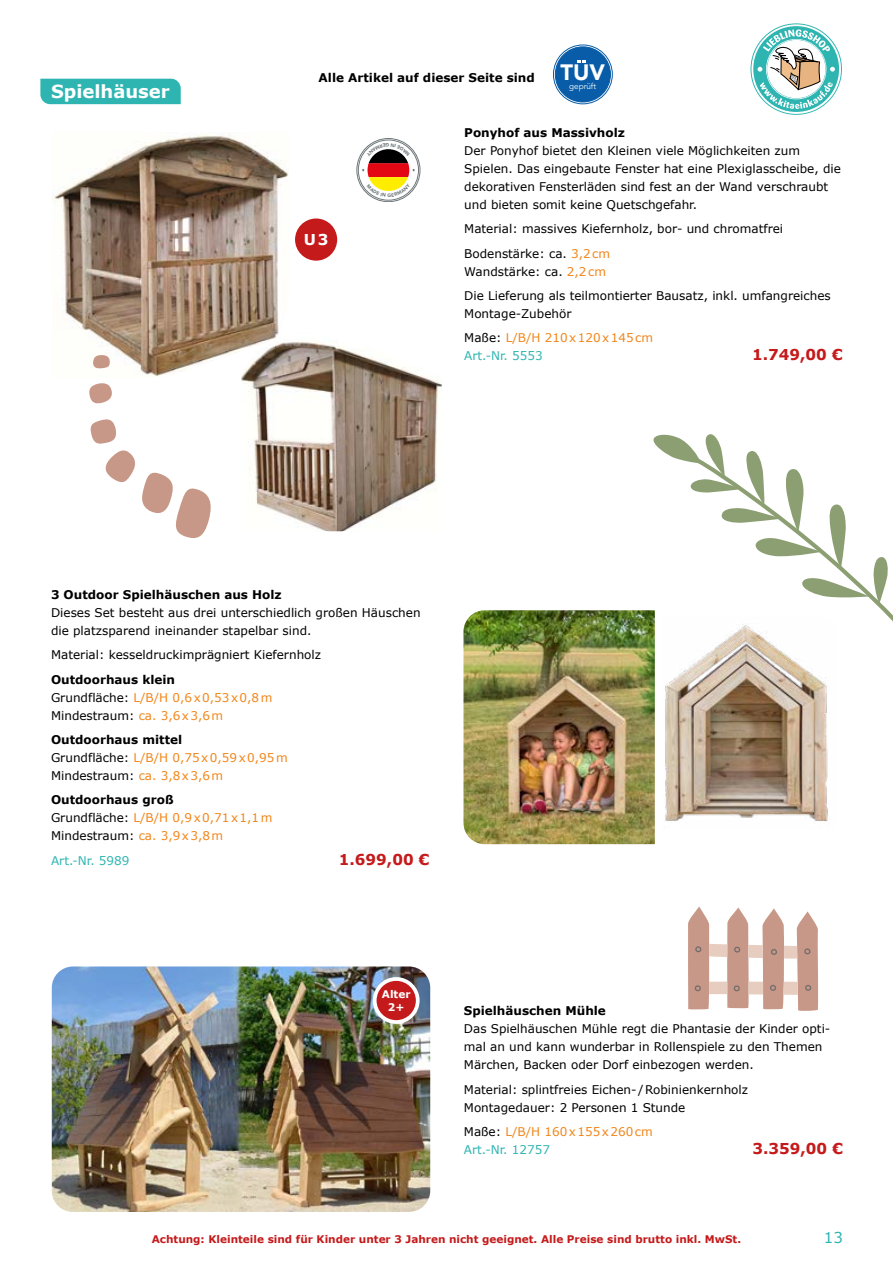
<style>
.page{position:relative;width:893px;height:1263px;background:#fff}
.page>*{position:absolute;margin:0;border:0;box-sizing:border-box;transform-origin:0 0}
.t1{font:900 22.05px "Avenir";color:#fff}
.t2{font:700 18px "Verdana";color:#fff}
.t3{font:700 15px "Verdana";color:#c51a1b}
.t4{font:700 15px "Verdana";color:#fff}
.t5{font:15px "Verdana";color:#2eb5b1}
.t6{font:12px/18px "Verdana";color:#000}
.t7{font:12px/18px "Verdana";color:#f1861a}
.t8{font:700 12px "Verdana";color:#000}
.t9{font:12px "Verdana";color:#2eb5b1}
.t10{font:700 10.5px "Verdana";color:#c51a1b}
.t11{font:700 10.5px/12.6px "Verdana";color:#fff;text-align:center}
.t12{font:8.1px "Avenir";color:#fff}
.s1{color:#f1861a}
.s2{font-weight:700;color:#000}
.s3{color:#000}
.s4{color:#2eb5b1}
</style>
<div class="page">
<svg style="left:653px;top:434px;width:240px;height:188px"></svg>
<div style="left:748px;top:945px;width:15px;height:13px;background:#e7cdc0"></div>
<div style="left:784px;top:946px;width:13px;height:12px;background:#e7cdc0"></div>
<div style="left:749px;top:981px;width:14px;height:13px;background:#e7cdc0"></div>
<div style="left:783px;top:982px;width:15px;height:13px;background:#e7cdc0"></div>
<svg style="left:688px;top:906px;width:61px;height:104px"></svg>
<svg style="left:762px;top:908px;width:22px;height:101px;background:#cca395"></svg>
<svg style="left:797px;top:911px;width:21px;height:100px;background:#cba193"></svg>
<img style="left:241px;top:341px;width:201px;height:190px">
<div style="left:40px;top:79px;width:141px;height:25px;background:#2eb5b1"></div>
<img style="left:52px;top:966px;width:378px;height:246px">
<img style="left:52px;top:133px;width:237px;height:245px">
<svg style="left:357px;top:139px;width:63px;height:63px"></svg>
<div style="left:357px;top:138px;width:63px;height:64px;border:1px solid #6d7679;border-radius:50%"></div>
<svg style="left:358px;top:140px;width:60px;height:60px"></svg>
<div style="left:358px;top:140px;width:61px;height:61px;border:1px solid #6d7679;border-radius:50%"></div>
<img style="left:463px;top:610px;width:192px;height:234px">
<img style="left:662px;top:615px;width:176px;height:207px">
<div style="left:555px;top:47px;width:55px;height:55px;background:#085ca8;border-radius:50%"></div>
<div style="left:555px;top:47px;width:56px;height:55px;border:1px solid #085ca8;border-radius:50%"></div>
<div style="left:553px;top:45px;width:60px;height:59px;border:1px solid #085ca8;border-radius:50%"></div>
<svg style="left:577px;top:60px;width:9px;height:3px"></svg>
<svg style="left:93px;top:355px;width:17px;height:14px"></svg>
<svg style="left:89px;top:383px;width:23px;height:21px"></svg>
<svg style="left:90px;top:419px;width:121px;height:119px"></svg>
<div style="left:293px;top:217px;width:46px;height:45px;background:#c51a1b;border-radius:50%"></div>
<div style="left:291px;top:215px;width:50px;height:49px;border:4px solid #fff;border-radius:50%"></div>
<div style="left:375px;top:979px;width:43px;height:43px;background:#c51a1b;border-radius:50%"></div>
<div style="left:373px;top:977px;width:47px;height:47px;border:4px solid #fff;border-radius:50%"></div>
<svg style="left:750px;top:23px;width:92px;height:92px"></svg>
<svg style="left:751px;top:24px;width:90px;height:90px"></svg>
<div style="left:753px;top:26px;width:86px;height:86px;background:#2eb5b1;border-radius:50%"></div>
<svg style="left:757px;top:29px;width:78px;height:80px"></svg>
<svg style="left:362px;top:143px;width:53px;height:54px"></svg>
<h2 class="t2" style="left:51px;top:80px;width:120px">Spielhäuser</h2>
<p class="t8" style="left:319px;top:70px;width:218px">Alle Artikel auf dieser Seite sind</p>
<h1 class="t1" style="left:561px;top:54px;width:46px">TUV</h1>
<p class="t12" style="left:569px;top:82px;width:28px">geprüft</p>
<p class="t4" style="left:304px;top:230px;width:26px">U3</p>
<p class="t8" style="left:464px;top:125px;width:162px">Ponyhof aus Massivholz</p>
<p class="t6" style="left:464px;top:142px;width:378px">Der Ponyhof bietet den Kleinen viele Möglichkeiten zum Spielen. Das eingebaute Fenster hat eine Plexiglasscheibe, die dekorativen Fensterläden sind fest an der Wand verschraubt und bieten somit keine Quetschgefahr.</p>
<p class="t6" style="left:464px;top:217px;width:320px;line-height:24.5px">Material: massives Kiefernholz, bor- und chromatfrei<br>Bodenstärke: ca. <span class="s1">3,2cm</span></p>
<p class="t6" style="left:464px;top:259px;width:368px;line-height:24.5px">Wandstärke: ca. <span class="s1">2,2cm<br></span>Die Lieferung als teilmontierter Bausatz, inkl. umfangreiches</p>
<p class="t6" style="left:464px;top:302px;width:190px;line-height:24.3px">Montage-Zubehör<br>Maße: <span class="s1">L/B/H 210x120x145cm</span></p>
<p class="t9" style="left:464px;top:348px;width:80px">Art.-Nr. 5553</p>
<p class="t3" style="left:752px;top:345px;width:92px">1.749,00 €</p>
<p class="t8" style="left:51px;top:587px;width:232px">3 Outdoor Spielhäuschen aus Holz</p>
<p class="t6" style="left:51px;top:604px;width:371px">Dieses Set besteht aus drei unterschiedlich großen Häuschen die platzsparend ineinander stapelbar sind.</p>
<p class="t6" style="left:51px;top:646px;width:272px">Material: kesseldruckimprägniert Kiefernholz</p>
<p class="t7" style="left:51px;top:670px;width:223px"><span class="s2">Outdoorhaus klein<br></span><span class="s3">Grundfläche:</span> L/B/H 0,6x0,53x0,8m<br><span class="s3">Mindestraum:</span> ca. 3,6x3,6m</p>
<p class="t7" style="left:51px;top:731px;width:238px"><span class="s2">Outdoorhaus mittel<br></span><span class="s3">Grundfläche:</span> L/B/H 0,75x0,59x0,95m<br><span class="s3">Mindestraum:</span> ca. 3,8x3,6m</p>
<p class="t7" style="left:51px;top:791px;width:223px"><span class="s2">Outdoorhaus groß<br></span><span class="s3">Grundfläche:</span> L/B/H 0,9x0,71x1,1m<br><span class="s3">Mindestraum:</span> ca. 3,9x3,8m</p>
<p class="t9" style="left:51px;top:853px;width:80px">Art.-Nr. 5989</p>
<p class="t3" style="left:339px;top:849px;width:92px">1.699,00 €</p>
<p class="t11" style="left:382px;top:988px;width:30px">Alter<br>2+</p>
<p class="t8" style="left:464px;top:1003px;width:144px">Spielhäuschen Mühle</p>
<p class="t6" style="left:464px;top:1020px;width:368px">Das Spielhäuschen Mühle regt die Phantasie der Kinder opti&shy;mal an und kann wunderbar in Rollenspiele zu den Themen<br>Märchen, Backen oder Dorf einbezogen werden.</p>
<p class="t6" style="left:464px;top:1081px;width:286px">Material: splintfreies Eichen- /Robinienkernholz<br>Montagedauer: 2 Personen 1 Stunde</p>
<p class="t7" style="left:464px;top:1123px;width:190px"><span class="s3">Maße:</span> L/B/H 160x155x260cm<br><span class="s4">Art.-Nr. 12757</span></p>
<p class="t3" style="left:752px;top:1139px;width:92px">3.359,00 €</p>
<p class="t10" style="left:152px;top:1232px;width:591px">Achtung: Kleinteile sind für Kinder unter 3 Jahren nicht geeignet. Alle Preise sind brutto inkl. MwSt.</p>
<p class="t5" style="left:824px;top:1228px;width:21px">13</p>
</div>
